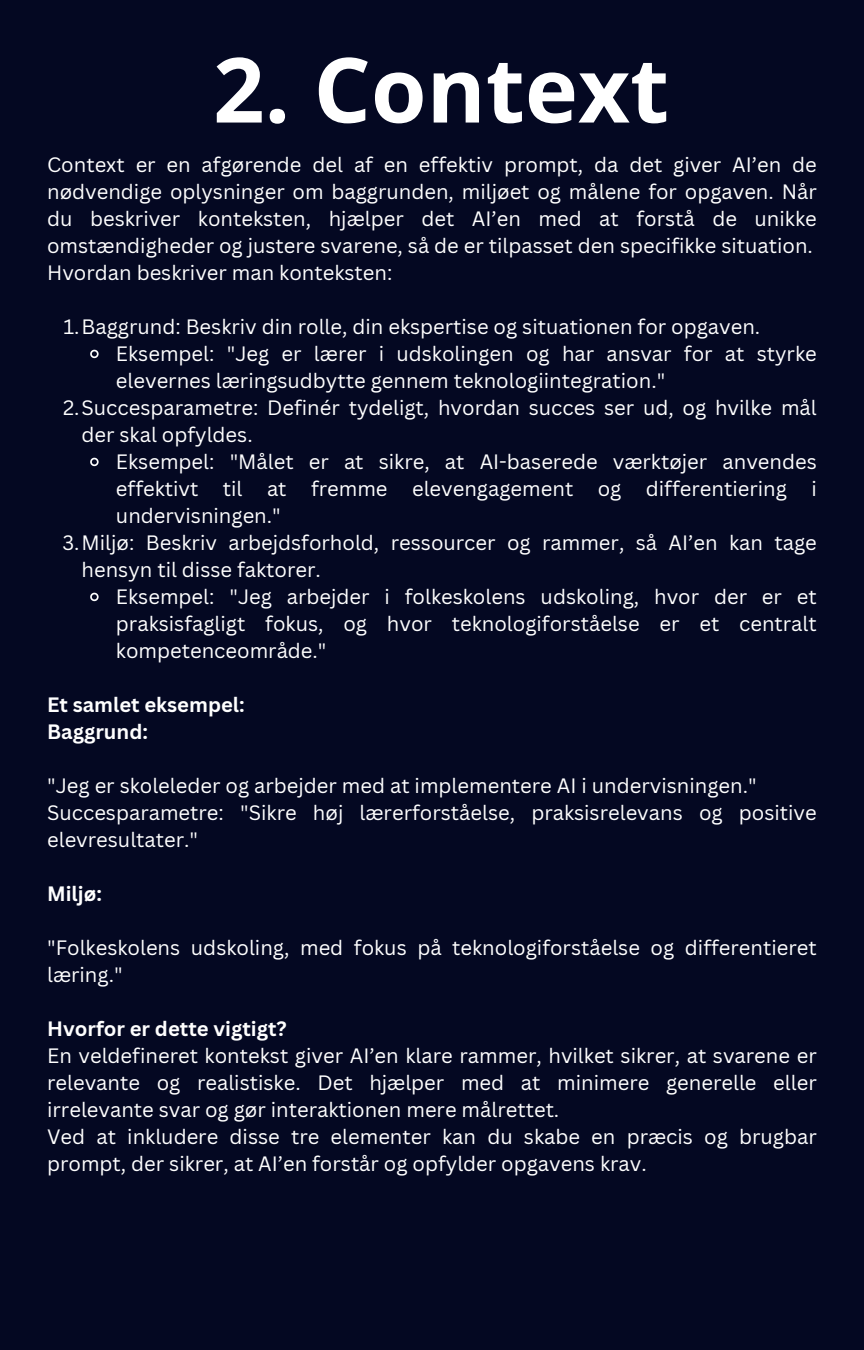
<style>
.page{position:relative;width:864px;height:1350px;background:#040822}
.page>*{position:absolute;margin:0;border:0;box-sizing:border-box;transform-origin:0 0}
.t1{font:700 90px "Open Sans";color:#fff}
.t2{font:20.25px/27px "Canva Sans";color:#fff}
.t3{font:700 20.25px/27px "Canva Sans";color:#fff}
</style>
<div class="page">
<svg style="left:90px;top:349px;width:9px;height:10px"></svg>
<svg style="left:90px;top:457px;width:9px;height:10px"></svg>
<svg style="left:90px;top:592px;width:9px;height:10px"></svg>
<p class="t1" style="left:213px;top:26px;width:457px">2. Context</p>
<h1 class="t2" style="left:47px;top:150px;width:771px;text-align:justify">Context er en afgørende del af en effektiv prompt, da det giver AI’en de nødvendige oplysninger om baggrunden, miljøet og målene for opgaven. Når du beskriver konteksten, hjælper det AI’en med at forstå de unikke omstændigheder og justere svarene, så de er tilpasset den specifikke situation.</h1>
<p class="t2" style="left:47px;top:258px;width:347px">Hvordan beskriver man konteksten:</p>
<p class="t2" style="left:63px;top:312px;width:698px">1.Baggrund: Beskriv din rolle, din ekspertise og situationen for opgaven.</p>
<p class="t2" style="left:116px;top:339px;width:702px">Eksempel: "Jeg er lærer i udskolingen og har ansvar for at styrke elevernes læringsudbytte gennem teknologiintegration."</p>
<p class="t2" style="left:82px;top:393px;width:737px;text-indent:-18px">2.Succesparametre: Definér tydeligt, hvordan succes ser ud, og hvilke mål der skal opfyldes.</p>
<p class="t2" style="left:116px;top:447px;width:702px;text-align:justify">Eksempel: "Målet er at sikre, at AI-baserede værktøjer anvendes effektivt til at fremme elevengagement og differentiering i undervisningen."</p>
<p class="t2" style="left:82px;top:528px;width:737px;text-indent:-19px">3.Miljø: Beskriv arbejdsforhold, ressourcer og rammer, så AI’en kan tage hensyn til disse faktorer.</p>
<p class="t2" style="left:116px;top:582px;width:702px;text-align:justify">Eksempel: "Jeg arbejder i folkeskolens udskoling, hvor der er et praksisfagligt fokus, og hvor teknologiforståelse er et centralt kompetenceområde."</p>
<p class="t3" style="left:47px;top:690px;width:199px">Et samlet eksempel:<br>Baggrund:</p>
<h2 class="t2" style="left:47px;top:771px;width:711px">"Jeg er skoleleder og arbejder med at implementere AI i undervisningen."</h2>
<p class="t2" style="left:47px;top:798px;width:771px">Succesparametre: "Sikre høj lærerforståelse, praksisrelevans og positive elevresultater."</p>
<p class="t3" style="left:47px;top:879px;width:56px">Miljø:</p>
<h2 class="t2" style="left:47px;top:933px;width:771px">"Folkeskolens udskoling, med fokus på teknologiforståelse og differentieret læring."</h2>
<p class="t3" style="left:47px;top:1014px;width:241px">Hvorfor er dette vigtigt?</p>
<p class="t2" style="left:47px;top:1041px;width:771px;text-align:justify">En veldefineret kontekst giver AI’en klare rammer, hvilket sikrer, at svarene er relevante og realistiske. Det hjælper med at minimere generelle eller irrelevante svar og gør interaktionen mere målrettet.</p>
<p class="t2" style="left:47px;top:1122px;width:771px">Ved at inkludere disse tre elementer kan du skabe en præcis og brugbar prompt, der sikrer, at AI’en forstår og opfylder opgavens krav.</p>
</div>
